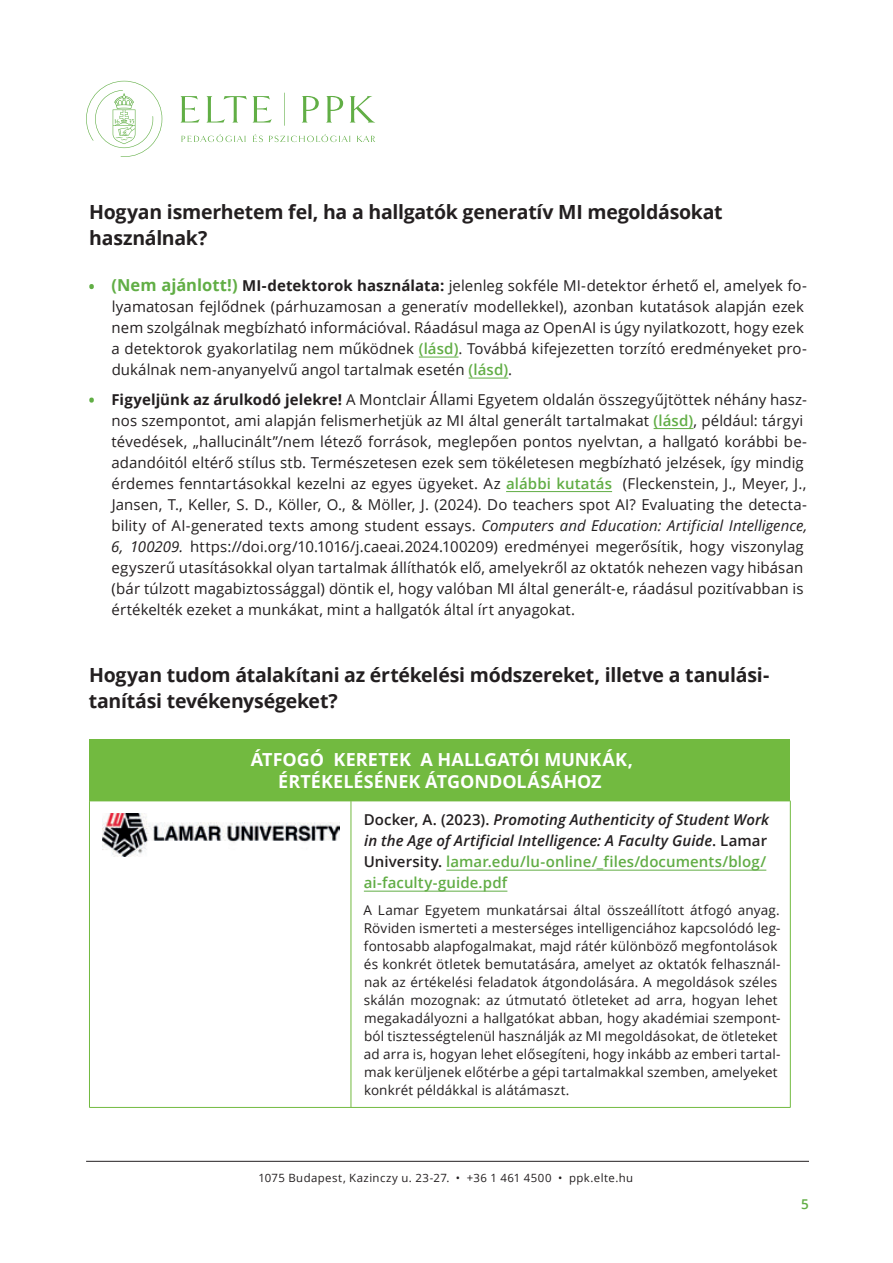
<style>
.page{position:relative;width:893px;height:1263px;background:#fff}
.page>*{position:absolute;margin:0;border:0;box-sizing:border-box;transform-origin:0 0}
.t1{font:700 19.5px/25.5px "Open Sans";letter-spacing:-.015em;color:#231f20}
.t2{font:700 18px/22.5px "Open Sans";letter-spacing:.005em;color:#fff;text-align:center}
.t3{font:15px/21px "Open Sans";letter-spacing:.005em;color:#231f20}
.t4{font:italic 600 15px/21px "Open Sans";letter-spacing:.005em;color:#231f20}
.t5{font:13.5px/18px "Open Sans";letter-spacing:.01em;color:#231f20}
.t6{font:600 13.5px "Open Sans";color:#61ad45}
.t7{font:11.4px "Open Sans";letter-spacing:.04em;color:#231f20}
.s1{font-weight:700;font-size:16.5px;color:#61ae45}
.s2{font-weight:700}
.s3{font-weight:600;color:#61ad45}
.s4{font-style:italic}
.s5{font-style:normal}
.s6{font-style:normal;color:#61ad45}
</style>
<div class="page">
<svg style="left:86px;top:81px;width:76px;height:76px"></svg>
<svg style="left:181px;top:96px;width:19px;height:27px"></svg>
<svg style="left:206px;top:96px;width:41px;height:27px"></svg>
<svg style="left:253px;top:96px;width:19px;height:27px"></svg>
<svg style="left:302px;top:96px;width:17px;height:27px"></svg>
<svg style="left:326px;top:96px;width:17px;height:27px"></svg>
<svg style="left:350px;top:96px;width:25px;height:27px"></svg>
<svg style="left:284px;top:93px;width:1px;height:33px"></svg>
<svg style="left:181px;top:134px;width:65px;height:8px"></svg>
<svg style="left:253px;top:134px;width:10px;height:8px"></svg>
<svg style="left:269px;top:134px;width:81px;height:8px"></svg>
<svg style="left:357px;top:136px;width:18px;height:6px"></svg>
<hr style="left:86px;top:1161px;width:723px;height:1px;background:#231f20">
<hr style="left:419px;top:357px;width:39px;height:1px;background:#61ad45">
<hr style="left:469px;top:378px;width:39px;height:1px;background:#61ad45">
<hr style="left:654px;top:428px;width:39px;height:1px;background:#61ad45">
<hr style="left:506px;top:491px;width:106px;height:1px;background:#61ad45">
<svg style="left:89px;top:284px;width:5px;height:5px"></svg>
<svg style="left:89px;top:398px;width:5px;height:5px"></svg>
<div style="left:89px;top:739px;width:701px;height:62px;background:#72ba40"></div>
<hr style="left:89px;top:801px;width:262px;height:1px;background:#72ba40">
<hr style="left:89px;top:801px;width:1px;height:306px;background:#72ba40">
<hr style="left:351px;top:801px;width:439px;height:1px;background:#72ba40">
<hr style="left:351px;top:801px;width:1px;height:306px;background:#72ba40">
<hr style="left:790px;top:801px;width:1px;height:306px;background:#72ba40">
<hr style="left:89px;top:1107px;width:262px;height:1px;background:#72ba40">
<hr style="left:351px;top:1107px;width:439px;height:1px;background:#72ba40">
<img style="left:102px;top:814px;width:238px;height:42px">
<hr style="left:446px;top:870px;width:320px;height:1px;background:#61ad45">
<hr style="left:364px;top:891px;width:143px;height:1px;background:#61ad45">
<h1 class="t1" style="left:89px;top:199px;width:635px">Hogyan ismerhetem fel, ha a hallgatók generatív MI megoldásokat használnak?</h1>
<p class="t3" style="left:111px;top:275px;width:697px"><span class="s1">(Nem ajánlott!)</span> <span class="s2">MI-detektorok használata:</span> jelenleg sokféle MI-detektor érhető el, amelyek fo&shy;lyamatosan fejlődnek (párhuzamosan a generatív modellekkel), azonban kutatások alapján ezek nem szolgálnak megbízható információval. Ráadásul maga az OpenAI is úgy nyilatkozott, hogy ezek a detektorok gyakorlatilag nem működnek <span class="s3">(lásd)</span>. Továbbá kifejezetten torzító eredményeket pro&shy;dukálnak nem-anyanyelvű angol tartalmak esetén <span class="s3">(lásd)</span>.</p>
<p class="t3" style="left:111px;top:388px;width:697px"><span class="s2">Figyeljünk az árulkodó jelekre!</span> A Montclair Állami Egyetem oldalán összegyűjtöttek néhány hasz&shy;nos szempontot, ami alapján felismerhetjük az MI által generált tartalmakat <span class="s3">(lásd)</span>, például: tárgyi tévedések, „hallucinált”/nem létező források, meglepően pontos nyelvtan, a hallgató korábbi be&shy;adandóitól eltérő stílus stb. Természetesen ezek sem tökéletesen megbízható jelzések, így mindig érdemes fenntartásokkal kezelni az egyes ügyeket. Az <span class="s3">alábbi kutatás</span> (Fleckenstein, J., Meyer, J., Jansen, T., Keller, S. D., Köller, O., &amp; Möller, J. (2024). Do teachers spot AI? Evaluating the detecta&shy;bility of AI-generated texts among student essays. <span class="s4">Computers and Education: Artificial Intelligence, 6, 100209.</span> https://doi.org/10.1016/j.caeai.2024.100209) eredményei megerősítik, hogy viszonylag egyszerű utasításokkal olyan tartalmak állíthatók elő, amelyekről az oktatók nehezen vagy hibásan (bár túlzott magabiztossággal) döntik el, hogy valóban MI által generált-e, ráadásul pozitívabban is értékelték ezeket a munkákat, mint a hallgatók által írt anyagokat.</p>
<h1 class="t1" style="left:89px;top:662px;width:682px">Hogyan tudom átalakítani az értékelési módszereket, illetve a tanulási&shy;tanítási tevékenységeket?</h1>
<p class="t2" style="left:251px;top:747px;width:384px">ÁTFOGÓ KERETEK A HALLGATÓI MUNKÁK,<br>ÉRTÉKELÉSÉNEK ÁTGONDOLÁSÁHOZ</p>
<p class="t4" style="left:364px;top:809px;width:407px"><span class="s5">Docker, A. (2023).</span> Promoting Authenticity of Student Work in the Age of Artificial Intelligence: A Faculty Guide<span class="s5">. Lamar University.</span> <span class="s6">lamar.edu/lu-online/_files/documents/blog/ ai-faculty-guide.pdf</span></p>
<p class="t5" style="left:363px;top:900px;width:419px">A Lamar Egyetem munkatársai által összeállított átfogó anyag.<br>Röviden ismerteti a mesterséges intelligenciához kapcsolódó leg&shy;fontosabb alapfogalmakat, majd rátér különböző megfontolások és konkrét ötletek bemutatására, amelyet az oktatók felhasznál&shy;nak az értékelési feladatok átgondolására. A megoldások széles skálán mozognak: az útmutató ötleteket ad arra, hogyan lehet megakadályozni a hallgatókat abban, hogy akadémiai szempont&shy;ból tisztességtelenül használják az MI megoldásokat, de ötleteket ad arra is, hogyan lehet elősegíteni, hogy inkább az emberi tartal&shy;mak kerüljenek előtérbe a gépi tartalmakkal szemben, amelyeket konkrét példákkal is alátámaszt.</p>
<p class="t7" style="left:258px;top:1170px;width:376px">1075 Budapest, Kazinczy u. 23-27. • +36 1 461 4500 • ppk.elte.hu</p>
<p class="t6" style="left:801px;top:1195px;width:9px">5</p>
</div>
